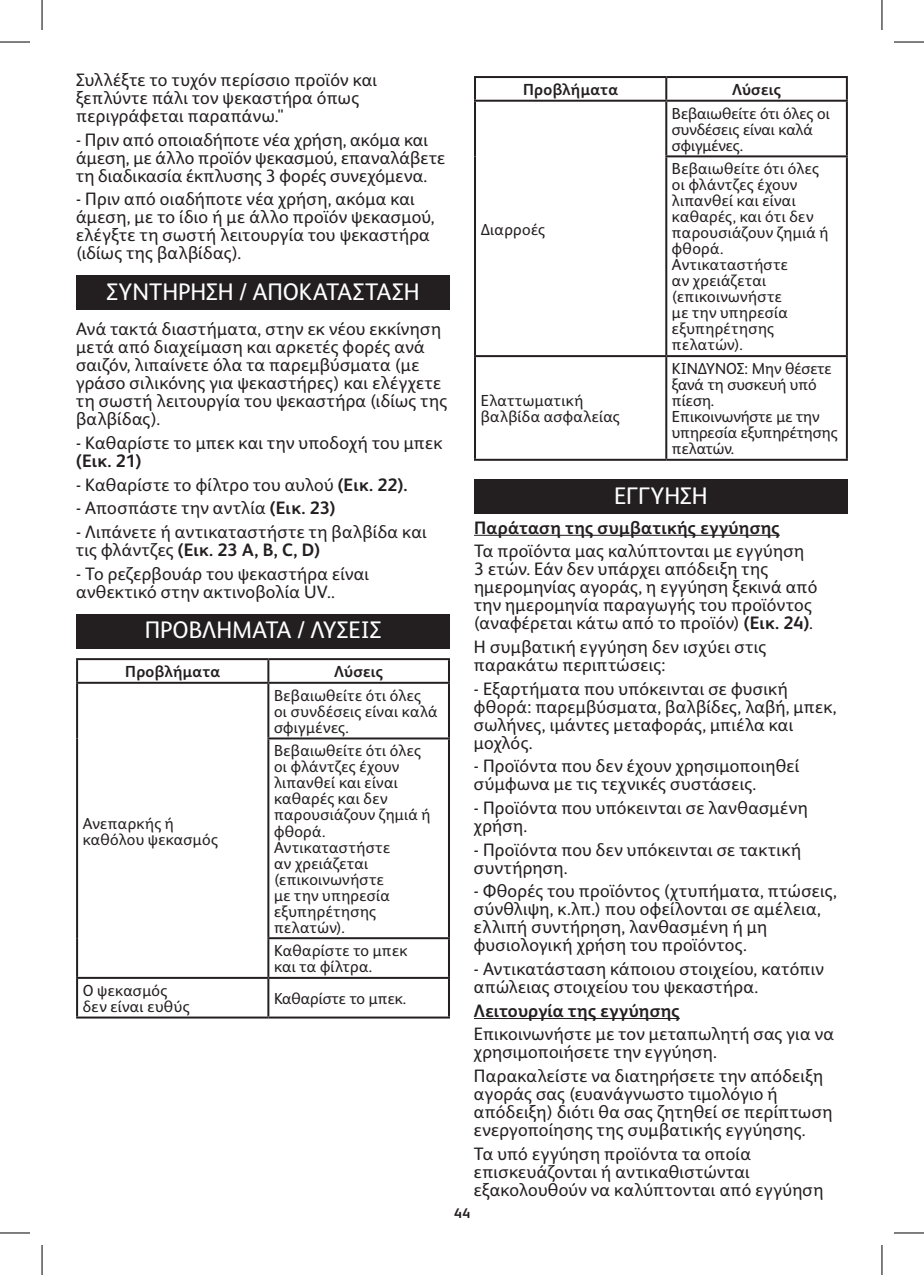
<style>
.page{position:relative;width:924px;height:1275px;background:#fff}
.page>*{position:absolute;margin:0;border:0;box-sizing:border-box;transform-origin:0 0}
.t1{font:24px "FS Albert Pro";letter-spacing:-.005em;color:#fff}
.t2{font:18px/18px "FS Albert Pro";letter-spacing:.015em;color:#231f20}
.t3{font:700 18px "FS Albert Pro";letter-spacing:.02em;color:#231f20}
.t4{font:16px/16px "FS Albert Pro";letter-spacing:.02em;color:#231f20}
.t5{font:16px/16px "FS Albert Pro";color:#231f20}
.t6{font:700 16px "FS Albert Pro";letter-spacing:.02em;color:#231f20}
.t7{font:700 14px "FS Albert Pro";color:#231f20}
.s1{font-weight:700}
</style>
<div class="page">
<div style="left:76px;top:276px;width:374px;height:34px;background:#231f20"></div>
<div style="left:76px;top:614px;width:374px;height:34px;background:#231f20"></div>
<hr style="left:76px;top:658px;width:192px;height:2px;background:#231f20">
<hr style="left:76px;top:660px;width:2px;height:22px;background:#231f20">
<hr style="left:268px;top:658px;width:182px;height:2px;background:#231f20">
<hr style="left:267px;top:660px;width:2px;height:22px;background:#231f20">
<hr style="left:448px;top:660px;width:2px;height:22px;background:#231f20">
<hr style="left:76px;top:682px;width:192px;height:2px;background:#231f20">
<hr style="left:76px;top:684px;width:2px;height:54px;background:#231f20">
<hr style="left:268px;top:682px;width:182px;height:2px;background:#231f20">
<hr style="left:267px;top:684px;width:2px;height:53px;background:#231f20">
<hr style="left:448px;top:684px;width:2px;height:53px;background:#231f20">
<hr style="left:76px;top:738px;width:2px;height:200px;background:#231f20">
<hr style="left:267px;top:737px;width:183px;height:2px;background:#231f20">
<hr style="left:267px;top:739px;width:2px;height:198px;background:#231f20">
<hr style="left:448px;top:739px;width:2px;height:198px;background:#231f20">
<hr style="left:76px;top:938px;width:2px;height:39px;background:#231f20">
<hr style="left:267px;top:937px;width:183px;height:2px;background:#231f20">
<hr style="left:267px;top:939px;width:2px;height:38px;background:#231f20">
<hr style="left:448px;top:939px;width:2px;height:38px;background:#231f20">
<hr style="left:76px;top:977px;width:192px;height:2px;background:#231f20">
<hr style="left:76px;top:979px;width:2px;height:37px;background:#231f20">
<hr style="left:268px;top:977px;width:182px;height:2px;background:#231f20">
<hr style="left:267px;top:979px;width:2px;height:37px;background:#231f20">
<hr style="left:448px;top:979px;width:2px;height:37px;background:#231f20">
<hr style="left:76px;top:1016px;width:192px;height:2px;background:#231f20">
<hr style="left:268px;top:1016px;width:182px;height:2px;background:#231f20">
<hr style="left:474px;top:535px;width:305px;height:1px;background:#231f20">
<hr style="left:474px;top:1018px;width:205px;height:1px;background:#231f20">
<hr style="left:474px;top:76px;width:192px;height:2px;background:#231f20">
<hr style="left:474px;top:78px;width:2px;height:22px;background:#231f20">
<hr style="left:666px;top:76px;width:181px;height:2px;background:#231f20">
<hr style="left:665px;top:78px;width:2px;height:22px;background:#231f20">
<hr style="left:845px;top:78px;width:2px;height:22px;background:#231f20">
<hr style="left:474px;top:100px;width:192px;height:2px;background:#231f20">
<hr style="left:474px;top:102px;width:2px;height:54px;background:#231f20">
<hr style="left:666px;top:100px;width:181px;height:2px;background:#231f20">
<hr style="left:665px;top:102px;width:2px;height:53px;background:#231f20">
<hr style="left:845px;top:102px;width:2px;height:53px;background:#231f20">
<hr style="left:474px;top:156px;width:2px;height:199px;background:#231f20">
<hr style="left:665px;top:155px;width:182px;height:2px;background:#231f20">
<hr style="left:665px;top:157px;width:2px;height:198px;background:#231f20">
<hr style="left:845px;top:157px;width:2px;height:198px;background:#231f20">
<hr style="left:474px;top:355px;width:192px;height:2px;background:#231f20">
<hr style="left:474px;top:357px;width:2px;height:102px;background:#231f20">
<hr style="left:666px;top:355px;width:181px;height:2px;background:#231f20">
<hr style="left:665px;top:357px;width:2px;height:102px;background:#231f20">
<hr style="left:845px;top:357px;width:2px;height:102px;background:#231f20">
<hr style="left:474px;top:459px;width:192px;height:2px;background:#231f20">
<hr style="left:666px;top:459px;width:181px;height:2px;background:#231f20">
<div style="left:474px;top:479px;width:373px;height:34px;background:#231f20"></div>
<hr style="left:0;top:42px;width:30px;height:1px;background:#000">
<hr style="left:893px;top:42px;width:30px;height:1px;background:#000">
<hr style="left:0;top:1232px;width:30px;height:1px;background:#000">
<hr style="left:893px;top:1232px;width:30px;height:1px;background:#000">
<hr style="left:42px;top:0;width:1px;height:30px;background:#000">
<hr style="left:42px;top:1245px;width:1px;height:30px;background:#000">
<hr style="left:881px;top:0;width:1px;height:30px;background:#000">
<hr style="left:881px;top:1245px;width:1px;height:30px;background:#000">
<p class="t2" style="left:76px;top:69px;width:302px">Συλλέξτε το τυχόν περίσσιο προϊόν και ξεπλύντε πάλι τον ψεκαστήρα όπως περιγράφεται παραπάνω."</p>
<p class="t2" style="left:76px;top:129px;width:370px">- Πριν από οποιαδήποτε νέα χρήση, ακόμα και άμεση, με άλλο προϊόν ψεκασμού, επαναλάβετε τη διαδικασία έκπλυσης 3 φορές συνεχόμενα.</p>
<p class="t2" style="left:76px;top:189px;width:360px">- Πριν από οιαδήποτε νέα χρήση, ακόμα και άμεση, με το ίδιο ή με άλλο προϊόν ψεκασμού, ελέγξτε τη σωστή λειτουργία του ψεκαστήρα (ιδίως της βαλβίδας).</p>
<h1 class="t1" style="left:106px;top:274px;width:314px">ΣΥΝΤΗΡΗΣΗ / ΑΠΟΚΑΤΑΣΤΑΣΗ</h1>
<p class="t2" style="left:76px;top:319px;width:372px">Ανά τακτά διαστήματα, στην εκ νέου εκκίνηση μετά από διαχείμαση και αρκετές φορές ανά σαιζόν, λιπαίνετε όλα τα παρεμβύσματα (με γράσο σιλικόνης για ψεκαστήρες) και ελέγχετε τη σωστή λειτουργία του ψεκαστήρα (ιδίως της βαλβίδας).</p>
<p class="t2" style="left:76px;top:432px;width:367px">- Καθαρίστε το μπεκ και την υποδοχή του μπεκ</p>
<p class="t3" style="left:76px;top:448px;width:67px">(Εικ. 21)</p>
<p class="t2" style="left:76px;top:474px;width:332px">- Καθαρίστε το φίλτρο του αυλού <span class="s1">(Εικ. 22).</span></p>
<p class="t2" style="left:76px;top:498px;width:261px">- Αποσπάστε την αντλία <span class="s1">(Εικ. 23)</span></p>
<p class="t2" style="left:76px;top:521px;width:352px">- Λιπάνετε ή αντικαταστήστε τη βαλβίδα και τις φλάντζες <span class="s1">(Εικ. 23 A, B, C, D)</span></p>
<p class="t2" style="left:76px;top:563px;width:294px">- Το ρεζερβουάρ του ψεκαστήρα είναι ανθεκτικό στην ακτινοβολία UV..</p>
<h1 class="t1" style="left:145px;top:613px;width:238px">ΠΡΟΒΛΗΜΑΤΑ / ΛΥΣΕΙΣ</h1>
<p class="t6" style="left:125px;top:660px;width:96px">Προβλήματα</p>
<p class="t6" style="left:334px;top:660px;width:50px">Λύσεις</p>
<p class="t4" style="left:83px;top:814px;width:137px">Ανεπαρκής ή καθόλου ψεκασμός</p>
<p class="t4" style="left:274px;top:686px;width:165px">Βεβαιωθείτε ότι όλες οι συνδέσεις είναι καλά σφιγμένες.</p>
<p class="t4" style="left:274px;top:742px;width:158px">Βεβαιωθείτε ότι όλες οι φλάντζες έχουν λιπανθεί και είναι καθαρές και δεν παρουσιάζουν ζημιά ή φθορά.<br>Αντικαταστήστε<br>αν χρειάζεται (επικοινωνήστε<br>με την υπηρεσία εξυπηρέτησης πελατών).</p>
<p class="t4" style="left:274px;top:941px;width:135px">Καθαρίστε το μπεκ και τα φίλτρα.</p>
<p class="t4" style="left:83px;top:981px;width:108px">Ο ψεκασμός δεν είναι ευθύς</p>
<p class="t5" style="left:274px;top:989px;width:133px">Καθαρίστε το μπεκ.</p>
<p class="t6" style="left:523px;top:78px;width:96px">Προβλήματα</p>
<p class="t6" style="left:731px;top:78px;width:50px">Λύσεις</p>
<p class="t4" style="left:480px;top:220px;width:66px">Διαρροές</p>
<p class="t5" style="left:671px;top:104px;width:159px">Βεβαιωθείτε ότι όλες οι συνδέσεις είναι καλά σφιγμένες.</p>
<p class="t4" style="left:671px;top:160px;width:158px">Βεβαιωθείτε ότι όλες οι φλάντζες έχουν λιπανθεί και είναι καθαρές, και ότι δεν παρουσιάζουν ζημιά ή φθορά.<br>Αντικαταστήστε<br>αν χρειάζεται (επικοινωνήστε<br>με την υπηρεσία εξυπηρέτησης πελατών).</p>
<p class="t5" style="left:671px;top:359px;width:167px">ΚΙΝΔΥΝΟΣ: Μην θέσετε ξανά τη συσκευή υπό πίεση.<br>Επικοινωνήστε με την υπηρεσία εξυπηρέτησης πελατών.</p>
<h1 class="t1" style="left:614px;top:478px;width:95px">ΕΓΓΥΗΣΗ</h1>
<p class="t3" style="left:474px;top:514px;width:307px">Παράταση της συμβατικής εγγύησης</p>
<p class="t2" style="left:474px;top:540px;width:345px">Τα προϊόντα μας καλύπτονται με εγγύηση 3 ετών. Εάν δεν υπάρχει απόδειξη της ημερομηνίας αγοράς, η εγγύηση ξεκινά από την ημερομηνία παραγωγής του προϊόντος (αναφέρεται κάτω από το προϊόν) <span class="s1">(Εικ. 24)</span>.</p>
<p class="t2" style="left:473px;top:636px;width:293px">Η συμβατική εγγύηση δεν ισχύει στις παρακάτω περιπτώσεις:</p>
<p class="t2" style="left:473px;top:678px;width:364px">- Εξαρτήματα που υπόκεινται σε φυσική φθορά: παρεμβύσματα, βαλβίδες, λαβή, μπεκ, σωλήνες, ιμάντες μεταφοράς, μπιέλα και μοχλός.</p>
<p class="t2" style="left:473px;top:756px;width:327px">- Προϊόντα που δεν έχουν χρησιμοποιηθεί σύμφωνα με τις τεχνικές συστάσεις.</p>
<p class="t2" style="left:473px;top:797px;width:335px">- Προϊόντα που υπόκεινται σε λανθασμένη χρήση.</p>
<p class="t2" style="left:473px;top:839px;width:328px">- Προϊόντα που δεν υπόκεινται σε τακτική συντήρηση.</p>
<p class="t2" style="left:473px;top:881px;width:364px">- Φθορές του προϊόντος (χτυπήματα, πτώσεις, σύνθλιψη, κ.λπ.) που οφείλονται σε αμέλεια, ελλιπή συντήρηση, λανθασμένη ή μη φυσιολογική χρήση του προϊόντος.</p>
<p class="t2" style="left:473px;top:958px;width:351px">- Αντικατάσταση κάποιου στοιχείου, κατόπιν απώλειας στοιχείου του ψεκαστήρα.</p>
<p class="t3" style="left:473px;top:998px;width:207px">Λειτουργία της εγγύησης</p>
<p class="t2" style="left:473px;top:1024px;width:361px">Επικοινωνήστε με τον μεταπωλητή σας για να χρησιμοποιήσετε την εγγύηση.</p>
<p class="t2" style="left:473px;top:1065px;width:360px">Παρακαλείστε να διατηρήσετε την απόδειξη αγοράς σας (ευανάγνωστο τιμολόγιο ή απόδειξη) διότι θα σας ζητηθεί σε περίπτωση ενεργοποίησης της συμβατικής εγγύησης.</p>
<p class="t2" style="left:473px;top:1143px;width:351px">Τα υπό εγγύηση προϊόντα τα οποία επισκευάζονται ή αντικαθιστώνται εξακολουθούν να καλύπτονται από εγγύηση</p>
<p class="t4" style="left:480px;top:391px;width:141px">Ελαττωματική βαλβίδα ασφαλείας</p>
<p class="t7" style="left:454px;top:1203px;width:17px">44</p>
</div>
